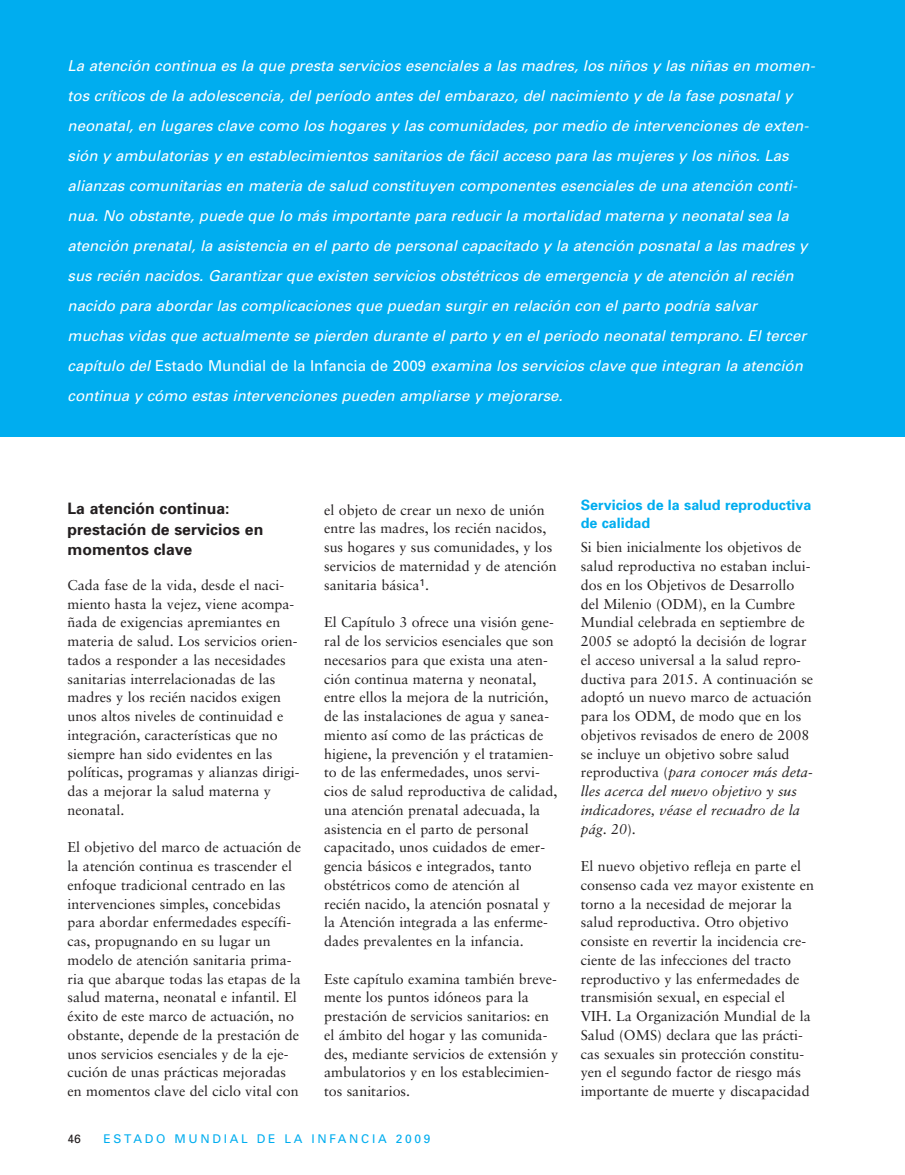
<style>
.page{position:relative;width:905px;height:1175px;background:#fff}
.page>*{position:absolute;margin:0;border:0;box-sizing:border-box;transform-origin:0 0}
.t1{font:700 15.75px/20.2px "Univers";color:#231f20}
.t2{font:italic 15px/30px "Univers";color:#fff}
.t3{font:14.25px/18.8px "Sabon";color:#231f20}
.t4{font:700 14.25px/18.8px "Univers";color:#00adef}
.t5{font:12px "Univers";letter-spacing:.22em;color:#00adef}
.t6{font:12px "Univers";color:#231f20}
.s1{font-style:normal}
.s2{font-style:italic}
</style>
<div class="page">
<div style="left:0;top:0;width:904px;height:436px;background:#00adef"></div>
<p class="t2" style="left:67px;top:52px;width:751px">La atención continua es la que presta servicios esenciales a las madres, los niños y las niñas en momen&shy;tos críticos de la adolescencia, del período antes del embarazo, del nacimiento y de la fase posnatal y neonatal, en lugares clave como los hogares y las comunidades, por medio de intervenciones de exten&shy;sión y ambulatorias y en establecimientos sanitarios de fácil acceso para las mujeres y los niños. Las alianzas comunitarias en materia de salud constituyen componentes esenciales de una atención conti&shy;nua. No obstante, puede que lo más importante para reducir la mortalidad materna y neonatal sea la atención prenatal, la asistencia en el parto de personal capacitado y la atención posnatal a las madres y sus recién nacidos. Garantizar que existen servicios obstétricos de emergencia y de atención al recién nacido para abordar las complicaciones que puedan surgir en relación con el parto podría salvar muchas vidas que actualmente se pierden durante el parto y en el periodo neonatal temprano. El tercer capítulo del <span class="s1">E st a d o M u n d i a l d e l a I n fa n c i a d e 2 0 0 9</span> examina los servicios clave que integran la atención continua y cómo estas intervenciones pueden ampliarse y mejorarse.</p>
<p class="t1" style="left:68px;top:500px;width:197px">La atención continua: prestación de servicios en momentos clave</p>
<p class="t3" style="left:68px;top:576px;width:233px">Cada fase de la vida, desde el naci&shy;miento hasta la vejez, viene acompa&shy;ñada de exigencias apremiantes en materia de salud. Los servicios orien&shy;tados a responder a las necesidades sanitarias interrelacionadas de las madres y los recién nacidos exigen unos altos niveles de continuidad e integración, características que no siempre han sido evidentes en las políticas, programas y alianzas dirigi&shy;das a mejorar la salud materna y neonatal.</p>
<p class="t3" style="left:68px;top:839px;width:235px">El objetivo del marco de actuación de la atención continua es trascender el enfoque tradicional centrado en las intervenciones simples, concebidas para abordar enfermedades específi&shy;cas, propugnando en su lugar un modelo de atención sanitaria prima&shy;ria que abarque todas las etapas de la salud materna, neonatal e infantil. El éxito de este marco de actuación, no obstante, depende de la prestación de unos servicios esenciales y de la eje&shy;cución de unas prácticas mejoradas en momentos clave del ciclo vital con</p>
<p class="t3" style="left:324px;top:501px;width:234px">el objeto de crear un nexo de unión entre las madres, los recién nacidos, sus hogares y sus comunidades, y los servicios de maternidad y de atención sanitaria básica<sup>1</sup>.</p>
<p class="t3" style="left:324px;top:614px;width:235px">El Capítulo 3 ofrece una visión gene&shy;ral de los servicios esenciales que son necesarios para que exista una aten&shy;ción continua materna y neonatal, entre ellos la mejora de la nutrición, de las instalaciones de agua y sanea&shy;miento así como de las prácticas de higiene, la prevención y el tratamien&shy;to de las enfermedades, unos servi&shy;cios de salud reproductiva de calidad, una atención prenatal adecuada, la asistencia en el parto de personal capacitado, unos cuidados de emer&shy;gencia básicos e integrados, tanto obstétricos como de atención al recién nacido, la atención posnatal y la Atención integrada a las enferme&shy;dades prevalentes en la infancia.</p>
<p class="t3" style="left:324px;top:970px;width:235px">Este capítulo examina también breve&shy;mente los puntos idóneos para la prestación de servicios sanitarios: en el ámbito del hogar y las comunida&shy;des, mediante servicios de extensión y ambulatorios y en los establecimien&shy;tos sanitarios.</p>
<p class="t6" style="left:68px;top:1134px;width:15px">46</p>
<p class="t5" style="left:104px;top:1134px;width:328px">ESTADO MUNDIAL DE LA INFANCIA 2009</p>
<p class="t4" style="left:581px;top:496px;width:232px">Servicios de la salud reproductiva de calidad</p>
<p class="t3" style="left:581px;top:539px;width:234px">Si bien inicialmente los objetivos de salud reproductiva no estaban inclui&shy;dos en los Objetivos de Desarrollo del Milenio (ODM), en la Cumbre Mundial celebrada en septiembre de 2005 se adoptó la decisión de lograr el acceso universal a la salud repro&shy;ductiva para 2015. A continuación se adoptó un nuevo marco de actuación para los ODM, de modo que en los objetivos revisados de enero de 2008 se incluye un objetivo sobre salud reproductiva (<span class="s2">para conocer más deta&shy;lles acerca del nuevo objetivo y sus indicadores, véase el recuadro de la pág. 20</span>).</p>
<p class="t3" style="left:581px;top:858px;width:235px">El nuevo objetivo refleja en parte el consenso cada vez mayor existente en torno a la necesidad de mejorar la salud reproductiva. Otro objetivo consiste en revertir la incidencia cre&shy;ciente de las infecciones del tracto reproductivo y las enfermedades de transmisión sexual, en especial el VIH. La Organización Mundial de la Salud (OMS) declara que las prácti&shy;cas sexuales sin protección constitu&shy;yen el segundo factor de riesgo más importante de muerte y discapacidad</p>
</div>
